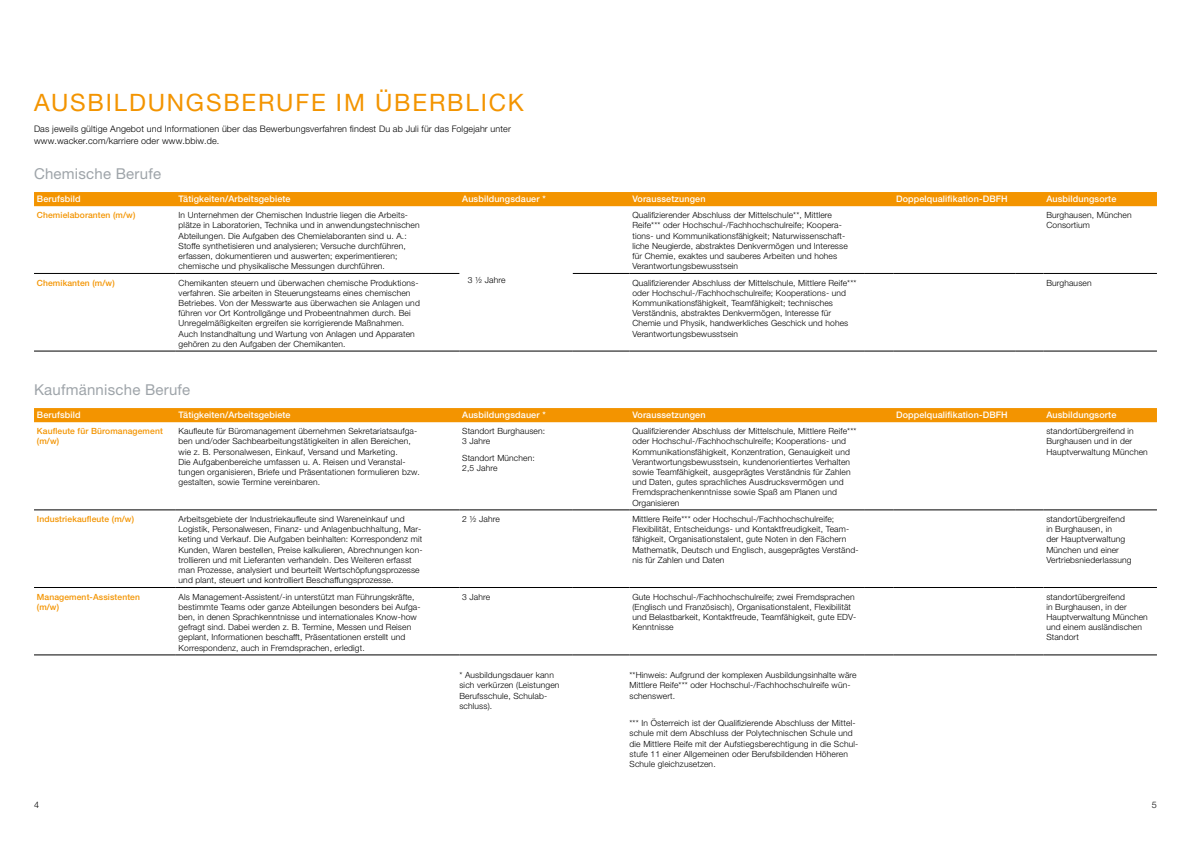
<style>
.page{position:relative;width:1191px;height:842px;background:#fff}
.page>*{position:absolute;margin:0;border:0;box-sizing:border-box;transform-origin:0 0}
.t1{font:24px "Neue Helveticafor WACKER 55";letter-spacing:.075em;color:#f39400}
.t2{font:15px "Neue Helveticafor WACKER 55";letter-spacing:.015em;color:#9ea4a9}
.t3{font:9px "Neue Helveticafor WACKER 65";letter-spacing:.015em;color:#fff}
.t4{font:9px/12px "Neue Helveticafor WACKER 45";letter-spacing:.015em;color:#000}
.t5{font:8.5px/10.2px "Neue Helveticafor WACKER 45";letter-spacing:.015em;color:#000}
.t6{font:8.5px/10.2px "Neue Helveticafor WACKER 65";letter-spacing:.015em;color:#f39400}
</style>
<div class="page">
<div style="left:34px;top:192px;width:1123px;height:14px;background:#f39400"></div>
<hr style="left:34px;top:273px;width:142px;height:1px;background:#000">
<hr style="left:176px;top:273px;width:255px;height:1px;background:#000">
<svg style="left:431px;top:273px;width:28px;height:1px"></svg>
<hr style="left:573px;top:273px;width:56px;height:1px;background:#000">
<hr style="left:629px;top:273px;width:236px;height:1px;background:#000">
<svg style="left:865px;top:273px;width:28px;height:1px"></svg>
<hr style="left:893px;top:273px;width:122px;height:1px;background:#000">
<svg style="left:1015px;top:273px;width:28px;height:1px"></svg>
<hr style="left:1043px;top:273px;width:114px;height:1px;background:#000">
<hr style="left:34px;top:351px;width:142px;height:1px;background:#000">
<hr style="left:176px;top:351px;width:255px;height:1px;background:#000">
<svg style="left:431px;top:351px;width:28px;height:1px"></svg>
<hr style="left:459px;top:351px;width:114px;height:1px;background:#000">
<hr style="left:573px;top:351px;width:56px;height:1px;background:#000">
<hr style="left:629px;top:351px;width:236px;height:1px;background:#000">
<svg style="left:865px;top:351px;width:28px;height:1px"></svg>
<hr style="left:893px;top:351px;width:122px;height:1px;background:#000">
<svg style="left:1015px;top:351px;width:28px;height:1px"></svg>
<hr style="left:1043px;top:351px;width:114px;height:1px;background:#000">
<svg style="left:34px;top:408px;width:1123px;height:14px;background:#f39400"></svg>
<hr style="left:34px;top:510px;width:142px;height:1px;background:#000">
<hr style="left:176px;top:510px;width:255px;height:1px;background:#000">
<svg style="left:431px;top:510px;width:28px;height:1px"></svg>
<hr style="left:459px;top:510px;width:114px;height:1px;background:#000">
<hr style="left:573px;top:510px;width:56px;height:1px;background:#000">
<hr style="left:629px;top:510px;width:236px;height:1px;background:#000">
<svg style="left:865px;top:510px;width:28px;height:1px"></svg>
<hr style="left:893px;top:510px;width:122px;height:1px;background:#000">
<svg style="left:1015px;top:510px;width:28px;height:1px"></svg>
<hr style="left:1043px;top:510px;width:114px;height:1px;background:#000">
<hr style="left:34px;top:587px;width:142px;height:1px;background:#000">
<hr style="left:176px;top:587px;width:255px;height:1px;background:#000">
<svg style="left:431px;top:587px;width:28px;height:1px"></svg>
<hr style="left:459px;top:587px;width:114px;height:1px;background:#000">
<hr style="left:573px;top:587px;width:56px;height:1px;background:#000">
<hr style="left:629px;top:587px;width:236px;height:1px;background:#000">
<svg style="left:865px;top:587px;width:28px;height:1px"></svg>
<hr style="left:893px;top:587px;width:122px;height:1px;background:#000">
<svg style="left:1015px;top:587px;width:28px;height:1px"></svg>
<hr style="left:1043px;top:587px;width:114px;height:1px;background:#000">
<hr style="left:34px;top:655px;width:142px;height:1px;background:#000">
<hr style="left:176px;top:655px;width:255px;height:1px;background:#000">
<svg style="left:431px;top:655px;width:28px;height:1px"></svg>
<hr style="left:459px;top:655px;width:114px;height:1px;background:#000">
<hr style="left:573px;top:655px;width:56px;height:1px;background:#000">
<hr style="left:629px;top:655px;width:236px;height:1px;background:#000">
<svg style="left:865px;top:655px;width:28px;height:1px"></svg>
<hr style="left:893px;top:655px;width:122px;height:1px;background:#000">
<svg style="left:1015px;top:655px;width:28px;height:1px"></svg>
<hr style="left:1043px;top:655px;width:114px;height:1px;background:#000">
<h1 class="t1" style="left:34px;top:87px;width:489px">AUSBILDUNGSBERUFE IM ÜBERBLICK</h1>
<p class="t4" style="left:34px;top:123px;width:478px">Das jeweils gültige Angebot und Informationen über das Bewerbungsverfahren findest Du ab Juli für das Folgejahr unter www.wacker.com/karriere oder www.bbiw.de.</p>
<h2 class="t2" style="left:34px;top:164px;width:129px">Chemische Berufe</h2>
<p class="t3" style="left:37px;top:193px;width:45px">Berufsbild</p>
<p class="t3" style="left:179px;top:193px;width:113px">Tätigkeiten/Arbeitsgebiete</p>
<p class="t3" style="left:462px;top:193px;width:85px">Ausbildungsdauer *</p>
<p class="t3" style="left:632px;top:193px;width:75px">Voraussetzungen</p>
<p class="t3" style="left:896px;top:193px;width:113px">Doppelqualifikation-DBFH</p>
<p class="t3" style="left:1046px;top:193px;width:71px">Ausbildungsorte</p>
<p class="t6" style="left:37px;top:210px;width:100px">Chemielaboranten (m/w)</p>
<p class="t5" style="left:179px;top:210px;width:242px">In Unternehmen der Chemischen Industrie liegen die Arbeits&shy;plätze in Laboratorien, Technika und in anwendungstechnischen Abteilungen. Die Aufgaben des Chemielaboranten sind u. A.:<br>Stoffe synthetisieren und analysieren; Versuche durchführen, erfassen, dokumentieren und auswerten; experimentieren; chemische und physikalische Messungen durchführen.</p>
<p class="t5" style="left:468px;top:274px;width:39px">3 ½ Jahre</p>
<p class="t5" style="left:632px;top:210px;width:217px">Qualifizierender Abschluss der Mittelschule**, Mittlere Reife*** oder Hochschul-/Fachhochschulreife; Koopera&shy;tions- und Kommunikationsfähigkeit; Naturwissenschaft&shy;liche Neugierde, abstraktes Denkvermögen und Interesse für Chemie, exaktes und sauberes Arbeiten und hohes Verantwortungsbewusstsein</p>
<p class="t5" style="left:1046px;top:210px;width:87px">Burghausen, München<br>Consortium</p>
<p class="t6" style="left:37px;top:277px;width:79px">Chemikanten (m/w)</p>
<p class="t5" style="left:179px;top:277px;width:243px">Chemikanten steuern und überwachen chemische Produktions&shy;verfahren. Sie arbeiten in Steuerungsteams eines chemischen Betriebes. Von der Messwarte aus überwachen sie Anlagen und führen vor Ort Kontrollgänge und Probeentnahmen durch. Bei Unregelmäßigkeiten ergreifen sie korrigierende Maßnahmen.<br>Auch Instandhaltung und Wartung von Anlagen und Apparaten gehören zu den Aufgaben der Chemikanten.</p>
<p class="t5" style="left:632px;top:277px;width:226px">Qualifizierender Abschluss der Mittelschule, Mittlere Reife*** oder Hochschul-/Fachhochschulreife; Kooperations- und Kommunikationsfähigkeit, Teamfähigkeit; technisches Verständnis, abstraktes Denkvermögen, Interesse für Chemie und Physik, handwerkliches Geschick und hohes Verantwortungsbewusstsein</p>
<p class="t5" style="left:1046px;top:277px;width:47px">Burghausen</p>
<h2 class="t2" style="left:34px;top:380px;width:158px">Kaufmännische Berufe</h2>
<p class="t3" style="left:37px;top:409px;width:45px">Berufsbild</p>
<p class="t3" style="left:179px;top:409px;width:113px">Tätigkeiten/Arbeitsgebiete</p>
<p class="t3" style="left:462px;top:409px;width:85px">Ausbildungsdauer *</p>
<p class="t3" style="left:632px;top:409px;width:75px">Voraussetzungen</p>
<p class="t3" style="left:896px;top:409px;width:113px">Doppelqualifikation-DBFH</p>
<p class="t3" style="left:1046px;top:409px;width:71px">Ausbildungsorte</p>
<p class="t6" style="left:37px;top:426px;width:127px">Kaufleute für Büromanagement (m/w)</p>
<p class="t5" style="left:179px;top:426px;width:242px">Kaufleute für Büromanagement übernehmen Sekretariatsaufga&shy;ben und/oder Sachbearbeitungstätigkeiten in allen Bereichen, wie z. B. Personalwesen, Einkauf, Versand und Marketing.<br>Die Aufgabenbereiche umfassen u. A. Reisen und Veranstal&shy;tungen organisieren, Briefe und Präsentationen formulieren bzw. gestalten, sowie Termine vereinbaren.</p>
<p class="t5" style="left:462px;top:426px;width:84px">Standort Burghausen:<br>3 Jahre</p>
<p class="t5" style="left:632px;top:426px;width:226px">Qualifizierender Abschluss der Mittelschule, Mittlere Reife*** oder Hochschul-/Fachhochschulreife; Kooperations- und Kommunikationsfähigkeit, Konzentration, Genauigkeit und Verantwortungsbewusstsein, kundenorientiertes Verhalten sowie Teamfähigkeit, ausgeprägtes Verständnis für Zahlen und Daten, gutes sprachliches Ausdrucksvermögen und Fremdsprachenkenntnisse sowie Spaß am Planen und Organisieren</p>
<p class="t5" style="left:1046px;top:426px;width:103px">standortübergreifend in<br>Burghausen und in der<br>Hauptverwaltung München</p>
<p class="t5" style="left:462px;top:452px;width:74px">Standort München:<br>2,5 Jahre</p>
<p class="t6" style="left:37px;top:514px;width:99px">Industriekaufleute (m/w)</p>
<p class="t5" style="left:179px;top:514px;width:245px">Arbeitsgebiete der Industriekaufleute sind Wareneinkauf und Logistik, Personalwesen, Finanz- und Anlagenbuchhaltung, Mar&shy;keting und Verkauf. Die Aufgaben beinhalten: Korrespondenz mit Kunden, Waren bestellen, Preise kalkulieren, Abrechnungen kon&shy;trollieren und mit Lieferanten verhandeln. Des Weiteren erfasst man Prozesse, analysiert und beurteilt Wertschöpfungsprozesse und plant, steuert und kontrolliert Beschaffungsprozesse.</p>
<p class="t5" style="left:462px;top:514px;width:39px">2 ½ Jahre</p>
<p class="t5" style="left:632px;top:514px;width:228px">Mittlere Reife*** oder Hochschul-/Fachhochschulreife; Flexibilität, Entscheidungs- und Kontaktfreudigkeit, Team&shy;fähigkeit, Organisationstalent, gute Noten in den Fächern Mathematik, Deutsch und Englisch, ausgeprägtes Verständ&shy;nis für Zahlen und Daten</p>
<p class="t5" style="left:1046px;top:514px;width:87px">standortübergreifend in Burghausen, in<br>der Hauptverwaltung<br>München und einer<br>Vertriebsniederlassung</p>
<p class="t6" style="left:37px;top:591px;width:105px">Management-Assistenten (m/w)</p>
<p class="t5" style="left:179px;top:591px;width:243px">Als Management-Assistent/-in unterstützt man Führungskräfte, bestimmte Teams oder ganze Abteilungen besonders bei Aufga&shy;ben, in denen Sprachkenntnisse und internationales Know-how gefragt sind. Dabei werden z. B. Termine, Messen und Reisen geplant, Informationen beschafft, Präsentationen erstellt und Korrespondenz, auch in Fremdsprachen, erledigt.</p>
<p class="t5" style="left:462px;top:591px;width:30px">3 Jahre</p>
<p class="t5" style="left:632px;top:591px;width:225px">Gute Hochschul-/Fachhochschulreife; zwei Fremdsprachen (Englisch und Französisch), Organisationstalent, Flexibilität und Belastbarkeit, Kontaktfreude, Teamfähigkeit, gute EDV-Kenntnisse</p>
<p class="t5" style="left:1046px;top:591px;width:103px">standortübergreifend<br>in Burghausen, in der<br>Hauptverwaltung München und einem ausländischen<br>Standort</p>
<p class="t5" style="left:459px;top:670px;width:102px">* Ausbildungsdauer kann sich verkürzen (Leistungen<br>Berufsschule, Schulab&shy;schluss).</p>
<p class="t5" style="left:629px;top:670px;width:229px">**Hinweis: Aufgrund der komplexen Ausbildungsinhalte wäre<br>Mittlere Reife*** oder Hochschul-/Fachhochschulreife wün&shy;schenswert.</p>
<p class="t5" style="left:629px;top:718px;width:230px">*** In Österreich ist der Qualifizierende Abschluss der Mittel&shy;schule mit dem Abschluss der Polytechnischen Schule und die Mittlere Reife mit der Aufstiegsberechtigung in die Schul&shy;stufe 11 einer Allgemeinen oder Berufsbildenden Höheren Schule gleichzusetzen.</p>
<p class="t4" style="left:34px;top:799px;width:7px">4</p>
<p class="t4" style="left:1152px;top:799px;width:7px">5</p>
</div>
